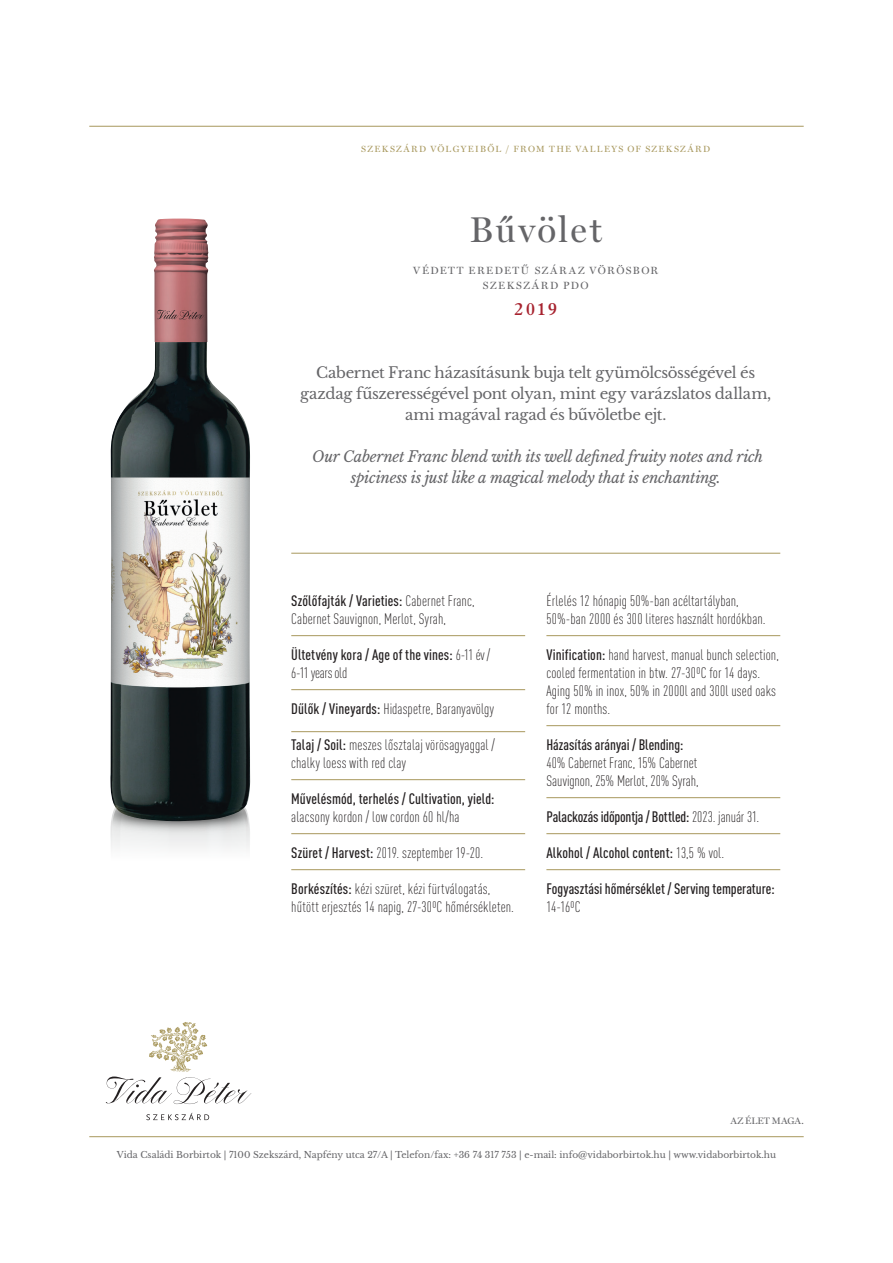
<style>
.page{position:relative;width:893px;height:1263px;background:#fff}
.page>*{position:absolute;margin:0;border:0;box-sizing:border-box;transform-origin:0 0}
.t1{font:36px "Miller Display";letter-spacing:.06em;color:#656568}
.t2{font:600 18px "Plantin Std";color:#a7232f}
.t3{font:300 condensed 15px/18px "DIN Pro";letter-spacing:.01em;color:#231f20}
.t4{font:500 condensed 15px/18px "DIN Pro";letter-spacing:.005em;color:#231f20}
.t5{font:15px/21px "Libre Baskerville";letter-spacing:-.02em;color:#656568;text-align:center}
.t6{font:italic 15px/21px "Libre Baskerville";letter-spacing:-.02em;color:#656568;text-align:center}
.t7{font:10.5px "Miller Display";letter-spacing:.14em;color:#656568}
.t8{font:9.45px "Miller Display";letter-spacing:.005em;color:#656568}
.t9{font:9px "Libre Baskerville";color:#656568}
.t10{font:9px "Miller Display";letter-spacing:.15em;color:#a8985d}
.s1{font-weight:500}
.s2{font-weight:300}
</style>
<div class="page">
<hr style="left:291px;top:553px;width:489px;height:1px;background:#a8985d">
<hr style="left:89px;top:126px;width:715px;height:1px;background:#a8985d">
<hr style="left:89px;top:1136px;width:715px;height:1px;background:#a8985d">
<svg style="left:106px;top:1022px;width:145px;height:98px"></svg>
<div style="left:110px;top:821px;width:140px;height:27px;background:#f1f2f2"></div>
<img style="left:112px;top:821px;width:137px;height:15px">
<img style="left:110px;top:219px;width:140px;height:602px">
<hr style="left:291px;top:635px;width:234px;height:1px;background:#a8985d">
<hr style="left:291px;top:689px;width:234px;height:1px;background:#a8985d">
<hr style="left:291px;top:731px;width:234px;height:1px;background:#a8985d">
<hr style="left:291px;top:779px;width:234px;height:1px;background:#a8985d">
<hr style="left:291px;top:833px;width:234px;height:1px;background:#a8985d">
<hr style="left:291px;top:869px;width:234px;height:1px;background:#a8985d">
<hr style="left:546px;top:635px;width:234px;height:1px;background:#a8985d">
<hr style="left:546px;top:725px;width:234px;height:1px;background:#a8985d">
<hr style="left:546px;top:797px;width:234px;height:1px;background:#a8985d">
<hr style="left:546px;top:833px;width:234px;height:1px;background:#a8985d">
<hr style="left:546px;top:869px;width:234px;height:1px;background:#a8985d">
<p class="t10" style="left:361px;top:143px;width:350px">SZEKSZÁRD VÖLGYEIBŐL / FROM THE VALLEYS OF SZEKSZÁRD</p>
<p class="t1" style="left:469px;top:208px;width:134px">Bűvölet</p>
<p class="t7" style="left:413px;top:264px;width:247px">VÉDETT EREDETŰ SZÁRAZ VÖRÖSBOR</p>
<p class="t7" style="left:483px;top:279px;width:107px">SZEKSZÁRD PDO</p>
<p class="t2" style="left:514px;top:298px;width:44px">2019</p>
<p class="t5" style="left:316px;top:362px;width:440px">Cabernet Franc házasításunk buja telt gyümölcsösségével és</p>
<p class="t5" style="left:300px;top:383px;width:473px">gazdag fűszerességével pont olyan, mint egy varázslatos dallam, ami magával ragad és bűvöletbe ejt.</p>
<p class="t6" style="left:312px;top:446px;width:453px">Our Cabernet Franc blend with its well defined fruity notes and rich spiciness is just like a magical melody that is enchanting.</p>
<p class="t3" style="left:291px;top:591px;width:185px"><span class="s1">Szőlőfajták / Varieties:</span> Cabernet Franc,<br>Cabernet Sauvignon, Merlot, Syrah,</p>
<p class="t4" style="left:291px;top:644px;width:200px">Ültetvény kora / Age of the vines: <span class="s2">6-11 év /<br>6-11 years old</span></p>
<p class="t3" style="left:291px;top:699px;width:204px"><span class="s1">Dűlők / Vineyards:</span> Hidaspetre, Baranyavölgy</p>
<p class="t3" style="left:291px;top:735px;width:205px"><span class="s1">Talaj / Soil:</span> meszes lősztalaj vörösagyaggal / chalky loess with red clay</p>
<p class="t4" style="left:291px;top:788px;width:205px">Művelésmód, terhelés / Cultivation, yield: <span class="s2">alacsony kordon / low cordon 60 hl/ha</span></p>
<p class="t3" style="left:291px;top:843px;width:193px"><span class="s1">Szüret / Harvest:</span> 2019. szeptember 19-20.</p>
<p class="t3" style="left:291px;top:879px;width:224px"><span class="s1">Borkészítés:</span> kézi szüret, kézi fürtválogatás, hűtött erjesztés 14 napig, 27-30⁰C hőmérsékleten.</p>
<p class="t3" style="left:546px;top:591px;width:221px">Érlelés 12 hónapig 50%-ban acéltartályban,<br>50%-ban 2000 és 300 literes használt hordókban.</p>
<p class="t3" style="left:546px;top:645px;width:234px"><span class="s1">Vinification:</span> hand harvest, manual bunch selection, cooled fermentation in btw. 27-30⁰C for 14 days.<br>Aging 50% in inox, 50% in 2000l and 300l used oaks for 12 months.</p>
<p class="t3" style="left:546px;top:735px;width:154px"><span class="s1">Házasítás arányai / Blending:<br></span>40% Cabernet Franc, 15% Cabernet<br>Sauvignon, 25% Merlot, 20% Syrah,</p>
<p class="t4" style="left:546px;top:806px;width:214px">Palackozás időpontja / Bottled: <span class="s2">2023. január 31.</span></p>
<p class="t4" style="left:546px;top:842px;width:179px">Alkohol / Alcohol content: <span class="s2">13,5 % vol.</span></p>
<p class="t4" style="left:546px;top:878px;width:230px">Fogyasztási hőmérséklet / Serving temperature:<br><span class="s2">14-16⁰C</span></p>
<p class="t8" style="left:730px;top:1115px;width:75px">AZ ÉLET MAGA.</p>
<p class="t9" style="left:117px;top:1149px;width:661px">Vida Családi Borbirtok | 7100 Szekszárd, Napfény utca 27/A | Telefon/fax: +36 74 317 753 | e-mail: info@vidaborbirtok.hu | www.vidaborbirtok.hu</p>
</div>
